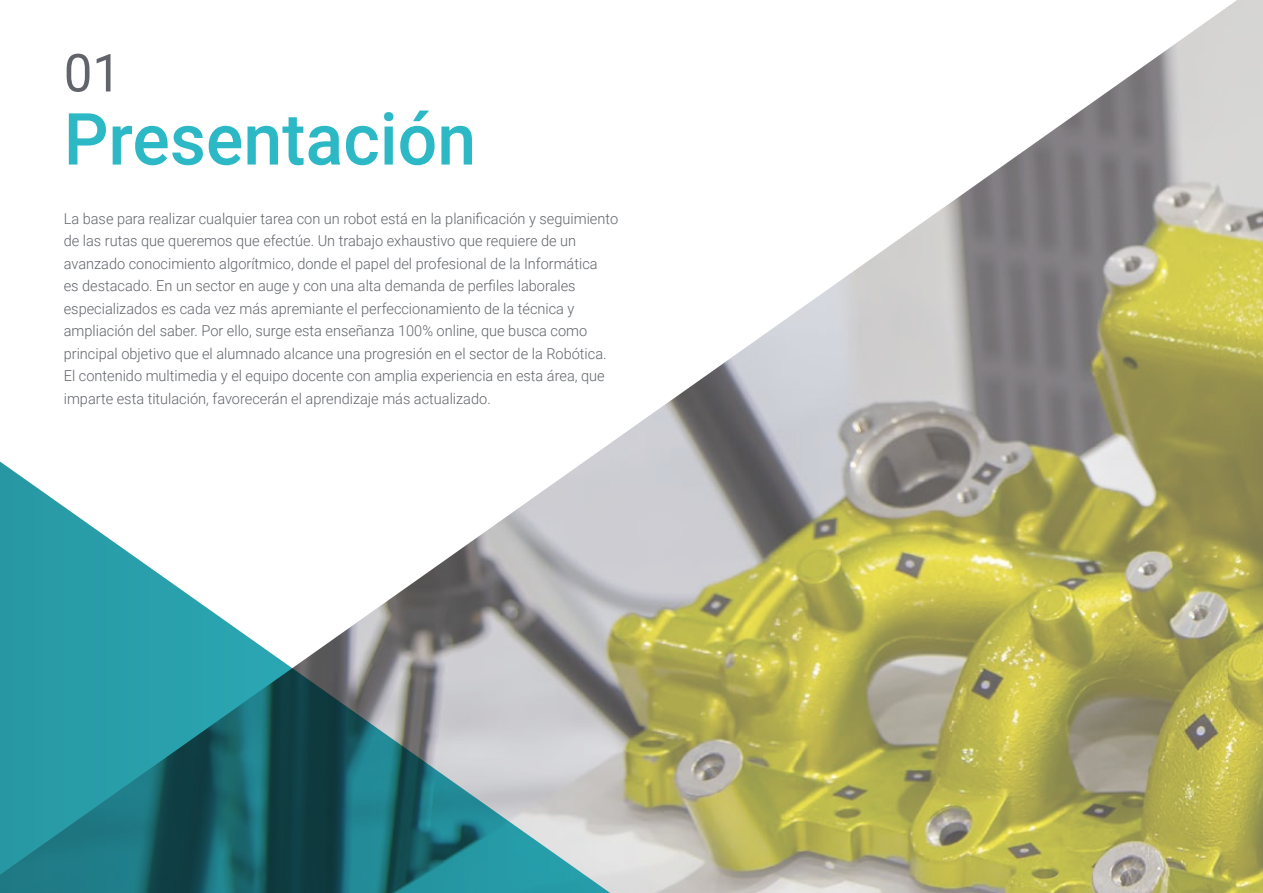
<style>
.page{position:relative;width:1263px;height:893px;background:#fff}
.page>*{position:absolute;margin:0;border:0;box-sizing:border-box;transform-origin:0 0}
.t1{font:500 72px "Roboto";color:#2db8c5}
.t2{font:52.5px "Roboto";color:#61646a}
.t3{font:300 15px/22.5px "Roboto";color:#61646a}
</style>
<div class="page">
<img style="left:607px;top:0;width:656px;height:893px">
<svg style="left:0;top:446px;width:640px;height:447px"></svg>
<h2 class="t2" style="left:64px;top:36px;width:59px">01</h2>
<h1 class="t1" style="left:64px;top:89px;width:414px">Presentación</h1>
<p class="t3" style="left:64px;top:207px;width:556px">La base para realizar cualquier tarea con un robot está en la planificación y seguimiento de las rutas que queremos que efectúe. Un trabajo exhaustivo que requiere de un avanzado conocimiento algorítmico, donde el papel del profesional de la Informática<br>es destacado. En un sector en auge y con una alta demanda de perfiles laborales especializados es cada vez más apremiante el perfeccionamiento de la técnica y ampliación del saber. Por ello, surge esta enseñanza 100% online, que busca como principal objetivo que el alumnado alcance una progresión en el sector de la Robótica.<br>El contenido multimedia y el equipo docente con amplia experiencia en esta área, que imparte esta titulación, favorecerán el aprendizaje más actualizado.</p>
</div>
